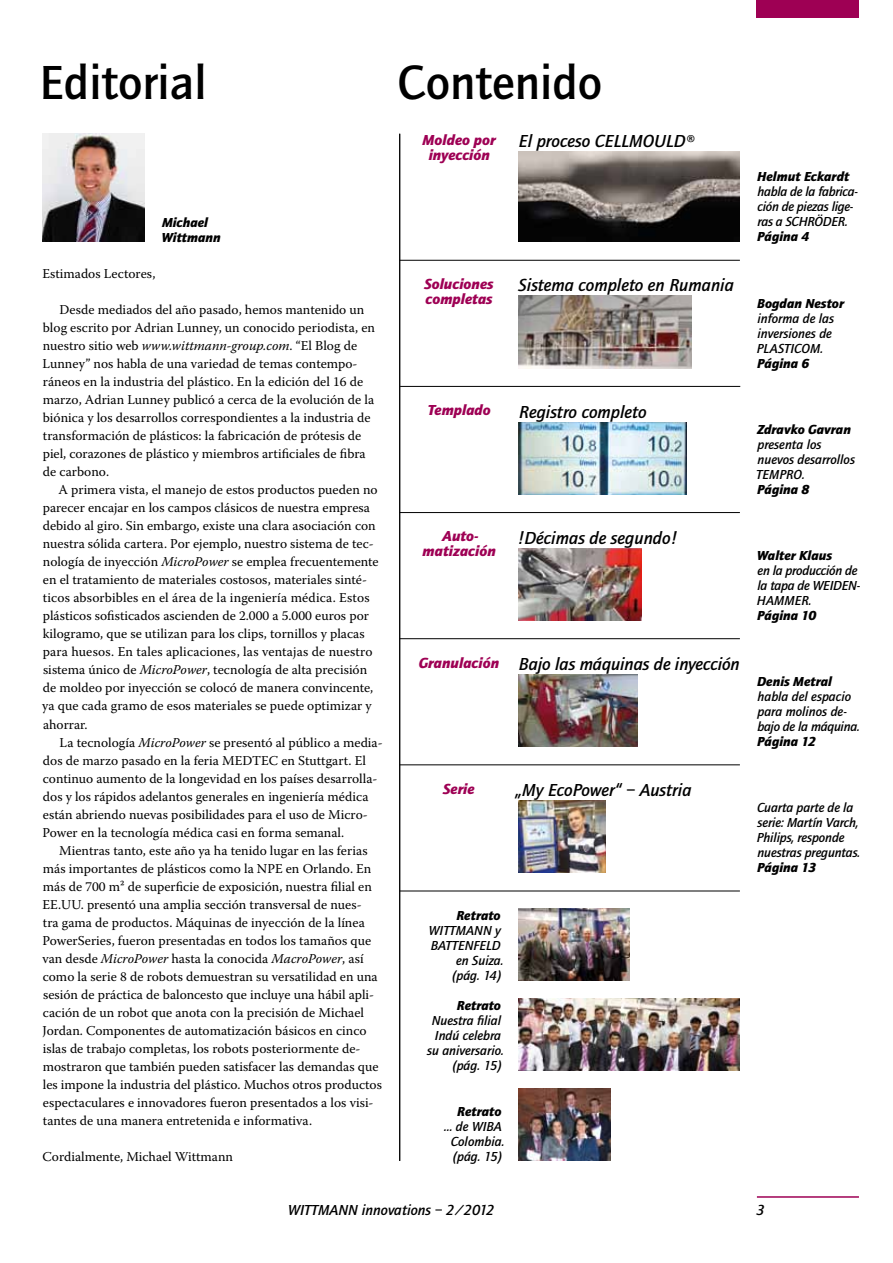
<style>
.page{position:relative;width:893px;height:1263px;background:#fff}
.page>*{position:absolute;margin:0;border:0;box-sizing:border-box;transform-origin:0 0}
.t1{font:500 49.5px "Quay Sans";color:#000}
.t2{font:italic 500 18px "Quay Sans";color:#000}
.t3{font:italic 900 15px/15px "Quay Sans";color:#9e0054;text-align:center}
.t4{font:italic 500 15px "Quay Sans";color:#000}
.t5{font:13.5px/18px "Warnock Pro";color:#000}
.t6{font:italic 500 13.5px/15px "Quay Sans";letter-spacing:-.005em;color:#000}
.t7{font:italic 900 13.5px/15px "Quay Sans";color:#000}
.s1{font-style:italic}
.s2{font-weight:900;font-size:15px;color:#9e0054}
</style>
<div class="page">
<div style="left:757px;top:0;width:102px;height:18px;background:#9e0054"></div>
<hr style="left:757px;top:1196px;width:102px;height:2px;background:#9e0054">
<img style="left:43px;top:134px;width:102px;height:108px">
<hr style="left:399px;top:134px;width:1px;height:1027px;background:#000">
<img style="left:519px;top:152px;width:221px;height:90px">
<img style="left:519px;top:296px;width:172px;height:72px">
<img style="left:519px;top:909px;width:110px;height:72px">
<img style="left:519px;top:422px;width:168px;height:72px">
<hr style="left:400px;top:891px;width:340px;height:1px;background:#000">
<img style="left:519px;top:800px;width:87px;height:72px">
<img style="left:519px;top:674px;width:119px;height:72px">
<img style="left:519px;top:548px;width:123px;height:72px">
<hr style="left:400px;top:386px;width:340px;height:1px;background:#000">
<hr style="left:400px;top:512px;width:340px;height:1px;background:#000">
<hr style="left:400px;top:638px;width:340px;height:1px;background:#000">
<hr style="left:400px;top:764px;width:340px;height:1px;background:#000">
<hr style="left:400px;top:260px;width:340px;height:1px;background:#000">
<img style="left:519px;top:999px;width:221px;height:72px">
<img style="left:519px;top:1089px;width:91px;height:72px">
<h1 class="t1" style="left:39px;top:55px;width:169px">Editorial</h1>
<h1 class="t1" style="left:398px;top:55px;width:206px">Contenido</h1>
<p class="t3" style="left:423px;top:132px;width:75px">Moldeo por inyección</p>
<h2 class="t2" style="left:519px;top:131px;width:177px">El proceso CELLMOULD®</h2>
<p class="t7" style="left:161px;top:215px;width:61px">Michael<br>Wittmann</p>
<p class="t5" style="left:42px;top:264px;width:115px">Estimados Lectores,</p>
<p class="t5" style="left:43px;top:300px;width:334px;text-indent:17px">Desde mediados del año pasado, hemos mantenido un blog escrito por Adrian Lunney, un conocido periodista, en nuestro sitio web <span class="s1">www.wittmann-group.com</span>. “El Blog de Lunney” nos habla de una variedad de temas contempo&shy;ráneos en la industria del plástico. En la edición del 16 de marzo, Adrian Lunney publicó a cerca de la evolución de la biónica y los desarrollos correspondientes a la industria de transformación de plásticos: la fabricación de prótesis de piel, corazones de plástico y miembros artificiales de fibra de carbono.</p>
<p class="t5" style="left:42px;top:480px;width:338px;text-indent:16px">A primera vista, el manejo de estos productos pueden no parecer encajar en los campos clásicos de nuestra empresa debido al giro. Sin embargo, existe una clara asociación con nuestra sólida cartera. Por ejemplo, nuestro sistema de tec&shy;nología de inyección <span class="s1">MicroPower</span> se emplea frecuentemente en el tratamiento de materiales costosos, materiales sinté&shy;ticos absorbibles en el área de la ingeniería médica. Estos plásticos sofisticados ascienden de 2.000 a 5.000 euros por kilogramo, que se utilizan para los clips, tornillos y placas para huesos. En tales aplicaciones, las ventajas de nuestro sistema único de <span class="s1">MicroPower</span>, tecnología de alta precisión de moldeo por inyección se colocó de manera convincente, ya que cada gramo de esos materiales se puede optimizar y ahorrar.</p>
<p class="t5" style="left:43px;top:733px;width:342px;text-indent:17px">La tecnología <span class="s1">MicroPower</span> se presentó al público a media&shy;dos de marzo pasado en la feria MEDTEC en Stuttgart. El continuo aumento de la longevidad en los países desarrolla&shy;dos y los rápidos adelantos generales en ingeniería médica están abriendo nuevas posibilidades para el uso de Micro-Power en la tecnología médica casi en forma semanal.</p>
<p class="t5" style="left:42px;top:841px;width:341px;text-indent:17px">Mientras tanto, este año ya ha tenido lugar en las ferias más importantes de plásticos como la NPE en Orlando. En más de 700 m² de superficie de exposición, nuestra filial en EE.UU. presentó una amplia sección transversal de nues-<br>tra gama de productos. Máquinas de inyección de la línea PowerSeries, fueron presentadas en todos los tamaños que van desde <span class="s1">MicroPower</span> hasta la conocida <span class="s1">MacroPower</span>, así como la serie 8 de robots demuestran su versatilidad en una sesión de práctica de baloncesto que incluye una hábil apli&shy;cación de un robot que anota con la precisión de Michael Jordan. Componentes de automatización básicos en cinco islas de trabajo completas, los robots posteriormente de&shy;mostraron que también pueden satisfacer las demandas que les impone la industria del plástico. Muchos otros productos espectaculares e innovadores fueron presentados a los visi&shy;tantes de una manera entretenida e informativa.</p>
<p class="t5" style="left:43px;top:1147px;width:192px">Cordialmente, Michael Wittmann</p>
<p class="t3" style="left:424px;top:277px;width:71px;text-align:left">Soluciones completas</p>
<h2 class="t2" style="left:519px;top:275px;width:217px">Sistema completo en Rumania</h2>
<p class="t3" style="left:428px;top:403px;width:65px">Templado</p>
<h2 class="t2" style="left:519px;top:401px;width:129px">Registro completo</h2>
<p class="t3" style="left:423px;top:529px;width:75px">Auto&shy;matización</p>
<h2 class="t2" style="left:518px;top:528px;width:161px">!Décimas de segundo!</h2>
<h2 class="t2" style="left:419px;top:654px;width:323px"><span class="s2">Granulación</span> Bajo las máquinas de inyección</h2>
<p class="t3" style="left:443px;top:781px;width:33px">Serie</p>
<h2 class="t2" style="left:515px;top:780px;width:178px">„My EcoPower“ – Austria</h2>
<p class="t7" style="left:456px;top:908px;width:46px">Retrato</p>
<p class="t6" style="left:429px;top:923px;width:76px;text-align:right">WITTMANN y<br>BATTENFELD en Suiza. (pág. 14)</p>
<p class="t7" style="left:457px;top:998px;width:46px">Retrato</p>
<p class="t6" style="left:427px;top:1013px;width:79px;text-align:right">Nuestra filial<br>Indú celebra su aniversario. (pág. 15)</p>
<p class="t7" style="left:457px;top:1103px;width:46px">Retrato</p>
<p class="t6" style="left:444px;top:1119px;width:62px;text-align:center">… de WIBA<br>Colombia. (pág. 15)</p>
<p class="t7" style="left:757px;top:169px;width:94px">Helmut Eckardt</p>
<p class="t6" style="left:757px;top:185px;width:102px">habla de la fabrica&shy;ción de piezas lige&shy;ras a SCHRÖDER.</p>
<p class="t7" style="left:757px;top:229px;width:54px">Página 4</p>
<p class="t7" style="left:757px;top:295px;width:88px">Bogdan Nestor</p>
<p class="t6" style="left:757px;top:311px;width:79px">informa de las inversiones de<br>PLASTICOM.</p>
<p class="t7" style="left:757px;top:355px;width:54px">Página 6</p>
<p class="t7" style="left:757px;top:422px;width:96px">Zdravko Gavran</p>
<p class="t6" style="left:756px;top:437px;width:100px">presenta los nuevos desarrollos<br>TEMPRO.</p>
<p class="t7" style="left:757px;top:482px;width:54px">Página 8</p>
<p class="t7" style="left:757px;top:548px;width:77px">Walter Klaus</p>
<p class="t6" style="left:757px;top:563px;width:105px">en la producción de la tapa de WEIDEN-<br>HAMMER.</p>
<p class="t7" style="left:757px;top:608px;width:61px">Página 10</p>
<p class="t7" style="left:757px;top:674px;width:76px">Denis Metral</p>
<p class="t6" style="left:757px;top:689px;width:104px">habla del espacio para molinos de&shy;bajo de la máquina.</p>
<p class="t7" style="left:757px;top:734px;width:60px">Página 12</p>
<p class="t6" style="left:757px;top:800px;width:105px">Cuarta parte de la serie: Martín Varch,<br>Philips, responde nuestras preguntas.</p>
<p class="t7" style="left:757px;top:860px;width:61px">Página 13</p>
<p class="t4" style="left:288px;top:1201px;width:208px">WITTMANN innovations – 2/2012</p>
<p class="t4" style="left:756px;top:1201px;width:10px">3</p>
</div>
